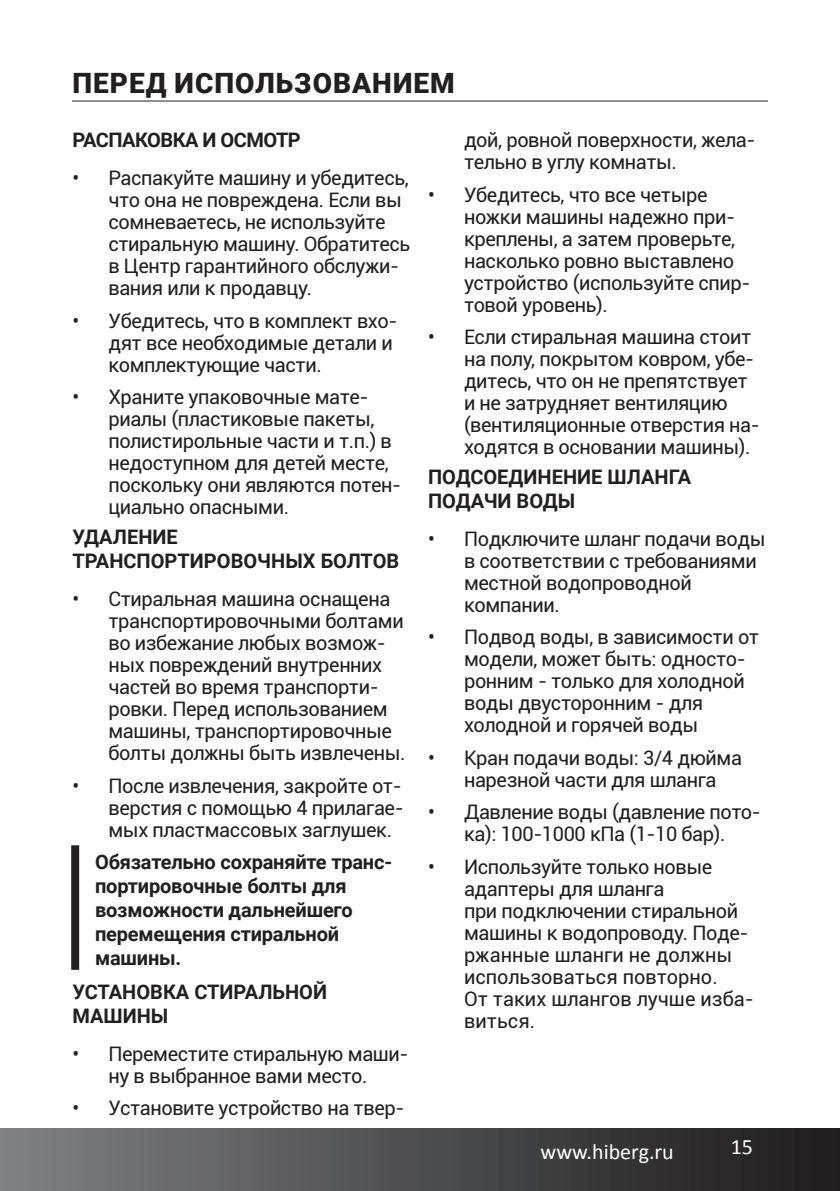
<style>
.page{position:relative;width:840px;height:1191px;background:#fff}
.page>*{position:absolute;margin:0;border:0;box-sizing:border-box;transform-origin:0 0}
.t1{font:900 28px "Roboto";letter-spacing:.035em;color:#231f20}
.t2{font:22px "Calibri";color:#fff}
.t3{font:20px/22px "Roboto";letter-spacing:-.02em;color:#231f20}
.t4{font:700 20px/24px "Roboto";letter-spacing:-.01em;color:#231f20}
</style>
<div class="page">
<div style="left:0;top:1128px;width:839px;height:63px;background:linear-gradient(to right,#7e8184,#1e1b1c)"></div>
<hr style="left:72px;top:100px;width:695px;height:1px;background:#231f20">
<div style="left:71px;top:845px;width:8px;height:124px;background:#231f20"></div>
<h1 class="t1" style="left:72px;top:63px;width:383px">ПЕРЕД ИСПОЛЬЗОВАНИЕМ</h1>
<p class="t4" style="left:72px;top:127px;width:230px">РАСПАКОВКА И ОСМОТР</p>
<p class="t3" style="left:108px;top:166px;width:303px;text-indent:-36px">• Распакуйте машину и убедитесь, что она не повреждена. Если вы сомневаетесь, не используйте стиральную машину. Обратитесь в Центр гарантийного обслужи&shy;вания или к продавцу.</p>
<p class="t3" style="left:108px;top:309px;width:290px;text-indent:-36px">• Убедитесь, что в комплект вхо&shy;дят все необходимые детали и комплектующие части.</p>
<p class="t3" style="left:108px;top:385px;width:294px;text-indent:-36px">• Храните упаковочные мате&shy;риалы (пластиковые пакеты, полистирольные части и т.п.) в недоступном для детей месте, поскольку они являются потен&shy;циально опасными.</p>
<p class="t4" style="left:72px;top:524px;width:328px">УДАЛЕНИЕ<br>ТРАНСПОРТИРОВОЧНЫХ БОЛТОВ</p>
<p class="t3" style="left:108px;top:587px;width:298px;text-indent:-36px">• Стиральная машина оснащена транспортировочными болтами во избежание любых возмож&shy;ных повреждений внутренних частей во время транспорти&shy;ровки. Перед использованием машины, транспортировочные болты должны быть извлечены.</p>
<p class="t3" style="left:108px;top:774px;width:297px;text-align:justify;text-indent:-36px">• После извлечения, закройте от&shy;верстия с помощью 4 прилагае&shy;мых пластмассовых заглушек.</p>
<p class="t4" style="left:95px;top:849px;width:298px">Обязательно сохраняйте транс&shy;портировочные болты для возможности дальнейшего перемещения стиральной машины.</p>
<p class="t4" style="left:72px;top:979px;width:256px">УСТАНОВКА СТИРАЛЬНОЙ<br>МАШИНЫ</p>
<p class="t3" style="left:72px;top:1042px;width:337px;text-align:center">• Переместите стиральную маши&shy;ну в выбранное вами место.</p>
<p class="t3" style="left:72px;top:1096px;width:333px">• Установите устройство на твер-</p>
<p class="t3" style="left:464px;top:128px;width:293px">дой, ровной поверхности, жела&shy;тельно в углу комнаты.</p>
<p class="t3" style="left:464px;top:183px;width:288px;text-indent:-36px">• Убедитесь, что все четыре ножки машины надежно при&shy;креплены, а затем проверьте, насколько ровно выставлено устройство (используйте спир&shy;товой уровень).</p>
<p class="t3" style="left:464px;top:325px;width:297px;text-indent:-36px">• Если стиральная машина стоит на полу, покрытом ковром, убе&shy;дитесь, что он не препятствует и не затрудняет вентиляцию (вентиляционные отверстия на&shy;ходятся в основании машины).</p>
<p class="t4" style="left:428px;top:464px;width:265px">ПОДСОЕДИНЕНИЕ ШЛАНГА<br>ПОДАЧИ ВОДЫ</p>
<p class="t3" style="left:464px;top:527px;width:303px;text-indent:-36px">• Подключите шланг подачи воды в соответствии с требованиями местной водопроводной компании.</p>
<p class="t3" style="left:464px;top:625px;width:296px;text-indent:-36px">• Подвод воды, в зависимости от модели, может быть: односто&shy;ронним - только для холодной воды двусторонним - для холодной и горячей воды</p>
<p class="t3" style="left:428px;top:746px;width:315px;text-align:center">• Кран подачи воды: 3/4 дюйма нарезной части для шланга</p>
<p class="t3" style="left:428px;top:800px;width:334px;text-align:center">• Давление воды (давление пото&shy;ка): 100-1000 кПа (1-10 бар).</p>
<p class="t3" style="left:464px;top:855px;width:291px;text-indent:-36px">• Используйте только новые адаптеры для шланга<br>при подключении стиральной машины к водопроводу. Поде&shy;ржанные шланги не должны использоваться повторно.<br>От таких шлангов лучше изба&shy;виться.</p>
<p class="t2" style="left:540px;top:1137px;width:135px">www.hiberg.ru</p>
<p class="t2" style="left:730px;top:1133px;width:24px">15</p>
</div>
